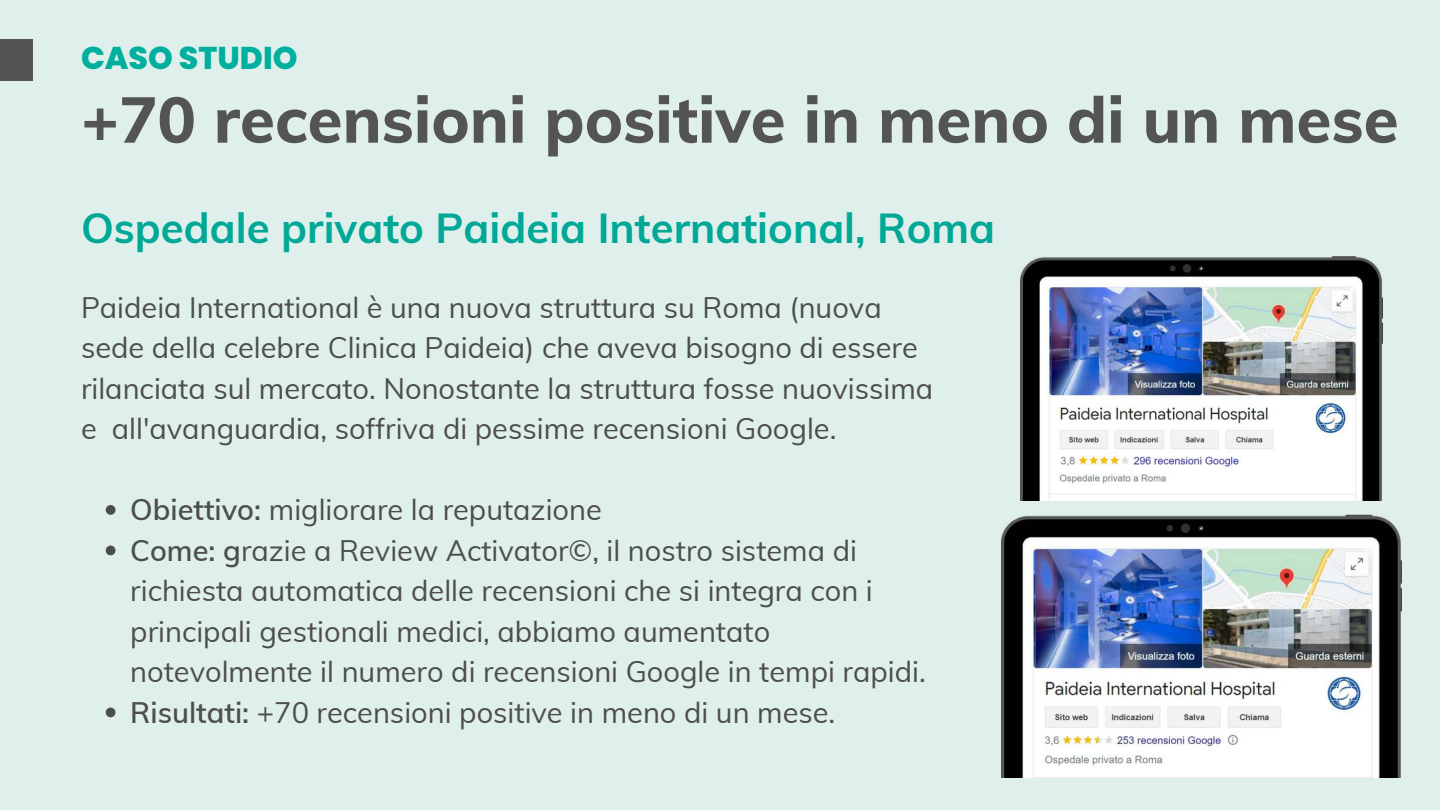
<style>
.page{position:relative;width:1440px;height:810px;background:#dff0ec}
.page>*{position:absolute;margin:0;border:0;box-sizing:border-box;transform-origin:0 0}
.t1{font:800 63.8px "Muli";color:#555454}
.t2{font:700 41.9px "Muli";color:#00a895}
.t3{font:800 31.5px "Poppins";color:#00af9e}
.t4{font:29px/40.5px "Muli";color:#4d4d4d}
.s1{font-weight:600}
</style>
<div class="page">
<img style="left:1020px;top:256px;width:363px;height:245px">
<img style="left:1002px;top:514px;width:399px;height:263px">
<svg style="left:106px;top:505px;width:10px;height:10px"></svg>
<svg style="left:106px;top:546px;width:10px;height:9px"></svg>
<svg style="left:106px;top:708px;width:10px;height:9px"></svg>
<div style="left:0;top:39px;width:33px;height:42px;background:#555454"></div>
<p class="t3" style="left:81px;top:35px;width:218px">CASO STUDIO</p>
<h1 class="t1" style="left:81px;top:79px;width:1319px">+70 recensioni positive in meno di un mese</h1>
<h2 class="t2" style="left:81px;top:201px;width:916px">Ospedale privato Paideia International, Roma</h2>
<p class="t4" style="left:81px;top:286px;width:854px">Paideia International è una nuova struttura su Roma (nuova sede della celebre Clinica Paideia) che aveva bisogno di essere rilanciata sul mercato. Nonostante la struttura fosse nuovissima e all'avanguardia, soffriva di pessime recensioni Google.</p>
<p class="t4" style="left:130px;top:489px;width:797px"><span class="s1">Obiettivo:</span> migliorare la reputazione<br><span class="s1">Come: g</span>razie a Review Activator©, il nostro sistema di richiesta automatica delle recensioni che si integra con i principali gestionali medici, abbiamo aumentato notevolmente il numero di recensioni Google in tempi rapidi.<br><span class="s1">Risultati:</span> +70 recensioni positive in meno di un mese.</p>
</div>
